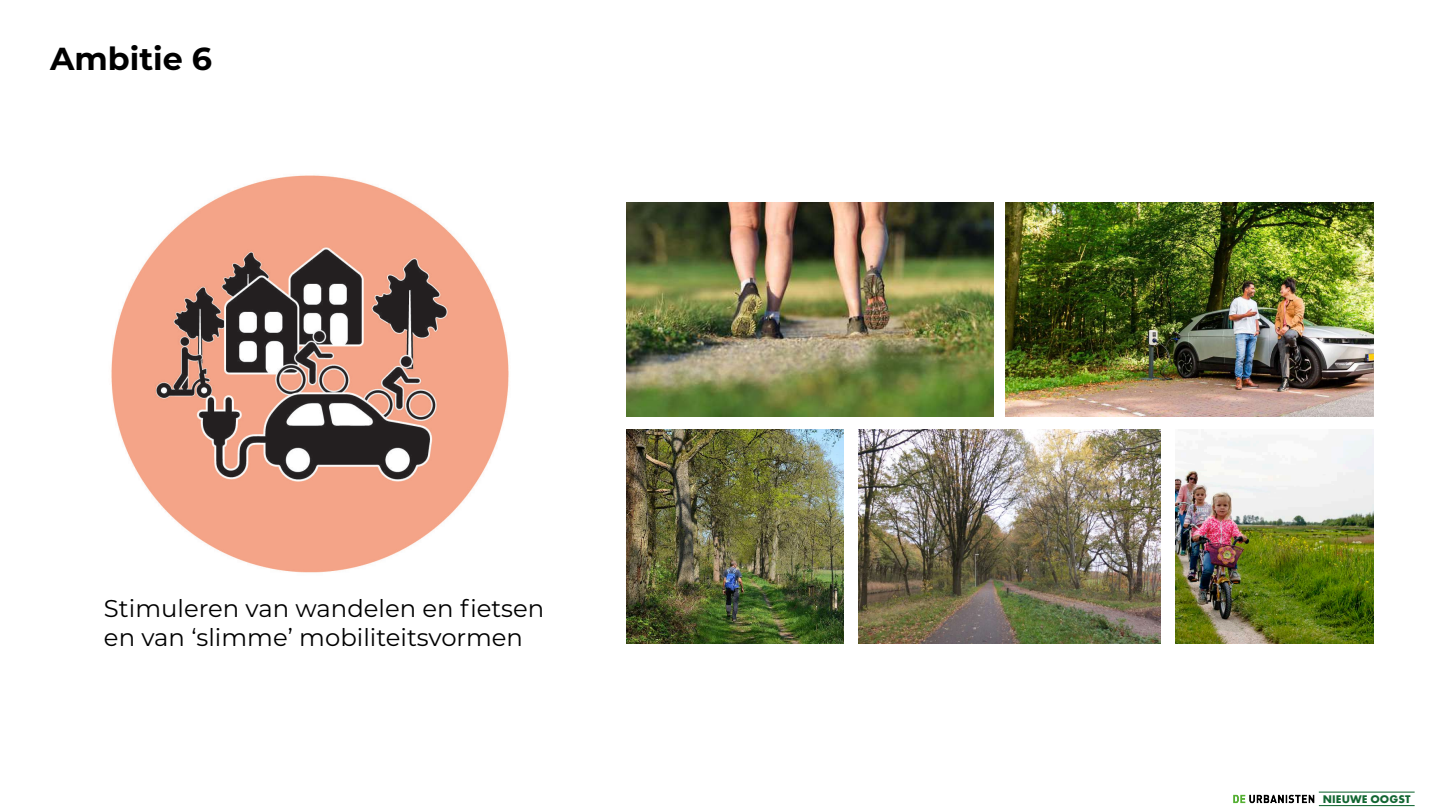
<style>
.page{position:relative;width:1440px;height:810px;background:#fff}
.page>*{position:absolute;margin:0;border:0;box-sizing:border-box;transform-origin:0 0}
.t1{font:700 31.8px "Montserrat";color:#000}
.t2{font:24.3px/29.2px "Montserrat";color:#000}
.t3{font:700 11.55px "Futura PT";letter-spacing:.01em;color:#126632}
</style>
<div class="page">
<img style="left:111px;top:175px;width:398px;height:398px">
<img style="left:626px;top:202px;width:367px;height:215px">
<img style="left:1006px;top:202px;width:367px;height:215px">
<img style="left:626px;top:429px;width:217px;height:215px">
<img style="left:858px;top:429px;width:302px;height:215px">
<img style="left:1175px;top:434px;width:198px;height:210px">
<img style="left:1233px;top:794px;width:82px;height:10px">
<hr style="left:1319px;top:805px;width:96px;height:1px;background:#126632">
<hr style="left:1319px;top:792px;width:96px;height:1px;background:#126632">
<h1 class="t1" style="left:50px;top:36px;width:163px">Ambitie 6</h1>
<p class="t2" style="left:104px;top:593px;width:442px">Stimuleren van wandelen en fietsen en van ‘slimme’ mobiliteitsvormen</p>
<p class="t3" style="left:1323px;top:792px;width:89px">NIEUWE OOGST</p>
</div>
